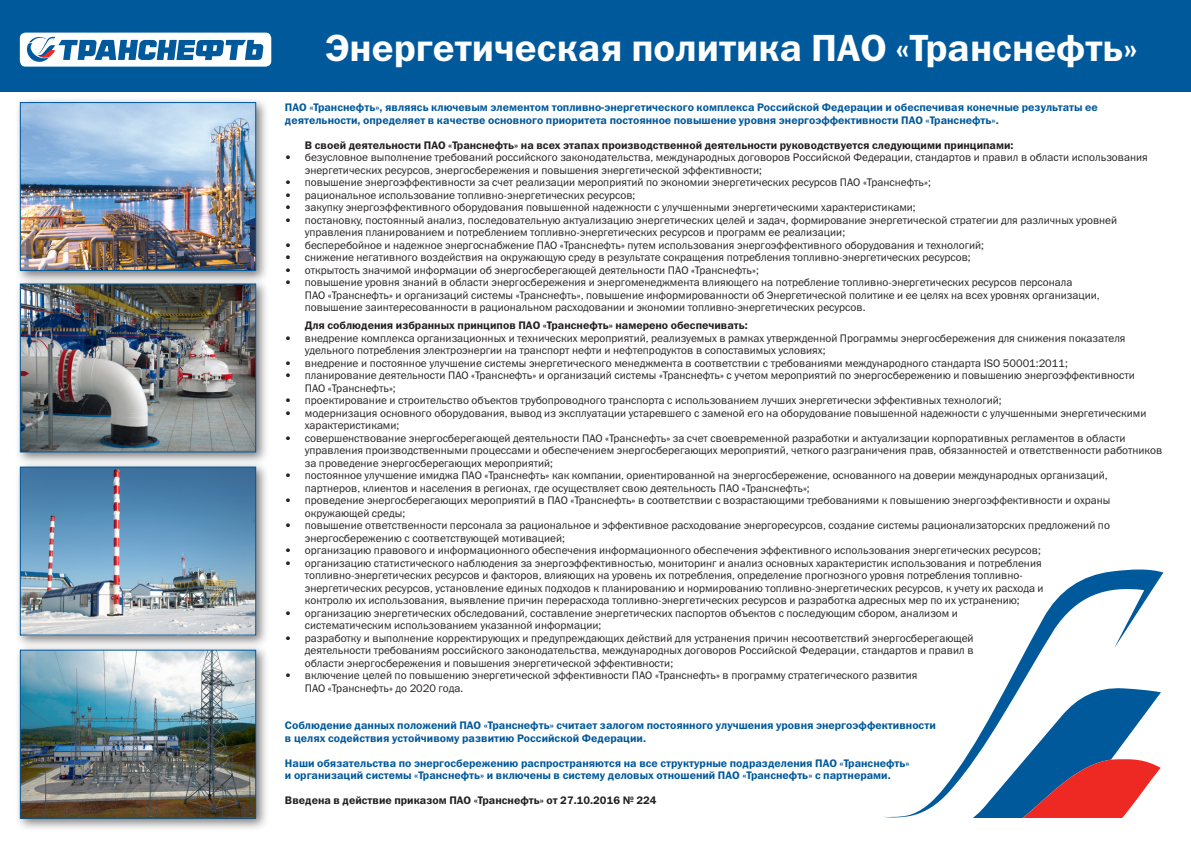
<style>
.page{position:relative;width:1191px;height:842px;background:#fff}
.page>*{position:absolute;margin:0;border:0;box-sizing:border-box;transform-origin:0 0}
.t1{font:38px "Franklin Gothic Demi C";color:#fff}
.t2{font:11px/12.5px "Franklin Gothic Book C";color:#231f20}
.t3{font:11px/12.5px "Franklin Gothic Demi C";color:#00599b}
.t4{font:11px "Franklin Gothic Demi C";color:#231f20}
</style>
<div class="page">
<div style="left:0;top:0;width:1191px;height:91px;background:#00599b"></div>
<div style="left:20px;top:33px;width:251px;height:34px;background:#fff;border-radius:6px"></div>
<svg style="left:27px;top:36px;width:236px;height:26px"></svg>
<svg style="left:883px;top:569px;width:280px;height:249px"></svg>
<div style="left:14px;top:644px;width:256px;height:188px;background:#231f20;opacity:.59"></div>
<img style="left:22px;top:652px;width:232px;height:165px">
<div style="left:20px;top:650px;width:236px;height:169px;border:1px solid #00599b"></div>
<div style="left:14px;top:278px;width:256px;height:188px;background:#231f20;opacity:.59"></div>
<img style="left:22px;top:285px;width:232px;height:165px">
<div style="left:20px;top:283px;width:236px;height:169px;border:1px solid #00599b"></div>
<div style="left:14px;top:461px;width:256px;height:188px;background:#231f20;opacity:.59"></div>
<img style="left:22px;top:469px;width:232px;height:164px">
<div style="left:20px;top:467px;width:236px;height:168px;border:1px solid #00599b"></div>
<div style="left:14px;top:97px;width:256px;height:187px;background:#231f20;opacity:.59"></div>
<img style="left:22px;top:104px;width:232px;height:165px">
<div style="left:20px;top:102px;width:236px;height:169px;border:1px solid #00599b"></div>
<p class="t1" style="left:325px;top:27px;width:814px">Энергетическая политика ПАО «Транснефть»</p>
<p class="t3" style="left:285px;top:101px;width:814px">ПАО «Транснефть», являясь ключевым элементом топливно-энергетического комплекса Российской Федерации и обеспечивая конечные результаты ее деятельности, определяет в качестве основного приоритета постоянное повышение уровня энергоэффективности ПАО «Транснефть».</p>
<p class="t4" style="left:305px;top:139px;width:710px">В своей деятельности ПАО «Транснефть» на всех этапах производственной деятельности руководствуется следующими принципами:</p>
<p class="t2" style="left:305px;top:151px;width:844px;text-indent:-20px">• безусловное выполнение требований российского законодательства, международных договоров Российской Федерации, стандартов и правил в области использования энергетических ресурсов, энергосбережения и повышения энергетической эффективности;</p>
<p class="t2" style="left:285px;top:176px;width:647px">• повышение энергоэффективности за счет реализации мероприятий по экономии энергетических ресурсов ПАО «Транснефть»;</p>
<p class="t2" style="left:285px;top:188px;width:352px">• рациональное использование топливно-энергетических ресурсов;</p>
<p class="t2" style="left:285px;top:201px;width:632px">• закупку энергоэффективного оборудования повышенной надежности с улучшенными энергетическими характеристиками;</p>
<p class="t2" style="left:305px;top:213px;width:814px;text-indent:-20px">• постановку, постоянный анализ, последовательную актуализацию энергетических целей и задач, формирование энергетической стратегии для различных уровней управления планированием и потреблением топливно-энергетических ресурсов и программ ее реализации;</p>
<p class="t2" style="left:285px;top:238px;width:700px">• бесперебойное и надежное энергоснабжение ПАО «Транснефть» путем использования энергоэффективного оборудования и технологий;</p>
<p class="t2" style="left:285px;top:251px;width:687px">• снижение негативного воздействия на окружающую среду в результате сокращения потребления топливно-энергетических ресурсов;</p>
<p class="t2" style="left:285px;top:263px;width:475px">• открытость значимой информации об энергосберегающей деятельности ПАО «Транснефть»;</p>
<p class="t2" style="left:305px;top:276px;width:796px;text-indent:-20px">• повышение уровня знаний в области энергосбережения и энергоменеджмента влияющего на потребление топливно-энергетических ресурсов персонала<br>ПАО «Транснефть» и организаций системы «Транснефть», повышение информированности об Энергетической политике и ее целях на всех уровнях организации, повышение заинтересованности в рациональном расходовании и экономии топливно-энергетических ресурсов.</p>
<p class="t4" style="left:305px;top:319px;width:445px">Для соблюдения избранных принципов ПАО «Транснефть» намерено обеспечивать:</p>
<p class="t2" style="left:305px;top:332px;width:822px;text-indent:-20px">• внедрение комплекса организационных и технических мероприятий, реализуемых в рамках утвержденной Программы энергосбережения для снижения показателя удельного потребления электроэнергии на транспорт нефти и нефтепродуктов в сопоставимых условиях;</p>
<p class="t2" style="left:285px;top:357px;width:784px">• внедрение и постоянное улучшение системы энергетического менеджмента в соответствии с требованиями международного стандарта ISO 50001:2011;</p>
<p class="t2" style="left:305px;top:369px;width:831px;text-indent:-20px">• планирование деятельности ПАО «Транснефть» и организаций системы «Транснефть» с учетом мероприятий по энергосбережению и повышению энергоэффективности<br>ПАО «Транснефть»;</p>
<p class="t2" style="left:285px;top:394px;width:718px">• проектирование и строительство объектов трубопроводного транспорта с использованием лучших энергетически эффективных технологий;</p>
<p class="t2" style="left:305px;top:407px;width:843px;text-indent:-20px">• модернизация основного оборудования, вывод из эксплуатации устаревшего с заменой его на оборудование повышенной надежности с улучшенными энергетическими характеристиками;</p>
<p class="t2" style="left:305px;top:432px;width:859px;text-indent:-20px">• совершенствование энергосберегающей деятельности ПАО «Транснефть» за счет своевременной разработки и актуализации корпоративных регламентов в области управления производственными процессами и обеспечением энергосберегающих мероприятий, четкого разграничения прав, обязанностей и ответственности работников за проведение энергосберегающих мероприятий;</p>
<p class="t2" style="left:305px;top:469px;width:804px;text-indent:-20px">• постоянное улучшение имиджа ПАО «Транснефть» как компании, ориентированной на энергосбережение, основанного на доверии международных организаций, партнеров, клиентов и населения в регионах, где осуществляет свою деятельность ПАО «Транснефть»;</p>
<p class="t2" style="left:305px;top:494px;width:807px;text-indent:-20px">• проведение энергосберегающих мероприятий в ПАО «Транснефть» в соответствии с возрастающими требованиями к повышению энергоэффективности и охраны окружающей среды;</p>
<p class="t2" style="left:305px;top:519px;width:806px;text-indent:-20px">• повышение ответственности персонала за рациональное и эффективное расходование энергоресурсов, создание системы рационализаторских предложений по энергосбережению с соответствующей мотивацией;</p>
<p class="t2" style="left:285px;top:544px;width:757px">• организацию правового и информационного обеспечения информационного обеспечения эффективного использования энергетических ресурсов;</p>
<p class="t2" style="left:305px;top:557px;width:740px;text-indent:-20px">• организацию статистического наблюдения за энергоэффективностью, мониторинг и анализ основных характеристик использования и потребления топливно-энергетических ресурсов и факторов, влияющих на уровень их потребления, определение прогнозного уровня потребления топливно&shy;энергетических ресурсов, установление единых подходов к планированию и нормированию топливно-энергетических ресурсов, к учету их расхода и контролю их использования, выявление причин перерасхода топливно-энергетических ресурсов и разработка адресных мер по их устранению;</p>
<p class="t2" style="left:305px;top:607px;width:654px;text-indent:-20px">• организацию энергетических обследований, составление энергетических паспортов объектов с последующим сбором, анализом и систематическим использованием указанной информации;</p>
<p class="t2" style="left:305px;top:632px;width:670px;text-align:justify;text-indent:-20px">• разработку и выполнение корректирующих и предупреждающих действий для устранения причин несоответствий энергосберегающей деятельности требованиям российского законодательства, международных договоров Российской Федерации, стандартов и правил в области энергосбережения и повышения энергетической эффективности;</p>
<p class="t2" style="left:305px;top:669px;width:614px;text-indent:-20px">• включение целей по повышению энергетической эффективности ПАО «Транснефть» в программу стратегического развития<br>ПАО «Транснефть» до 2020 года.</p>
<p class="t3" style="left:285px;top:719px;width:652px">Соблюдение данных положений ПАО «Транснефть» считает залогом постоянного улучшения уровня энергоэффективности в целях содействия устойчивому развитию Российской Федерации.</p>
<p class="t3" style="left:285px;top:756px;width:626px">Наши обязательства по энергосбережению распространяются на все структурные подразделения ПАО «Транснефть» и организаций системы «Транснефть» и включены в систему деловых отношений ПАО «Транснефть» с партнерами.</p>
<p class="t4" style="left:285px;top:794px;width:373px">Введена в действие приказом ПАО «Транснефть» от 27.10.2016 № 224</p>
</div>
